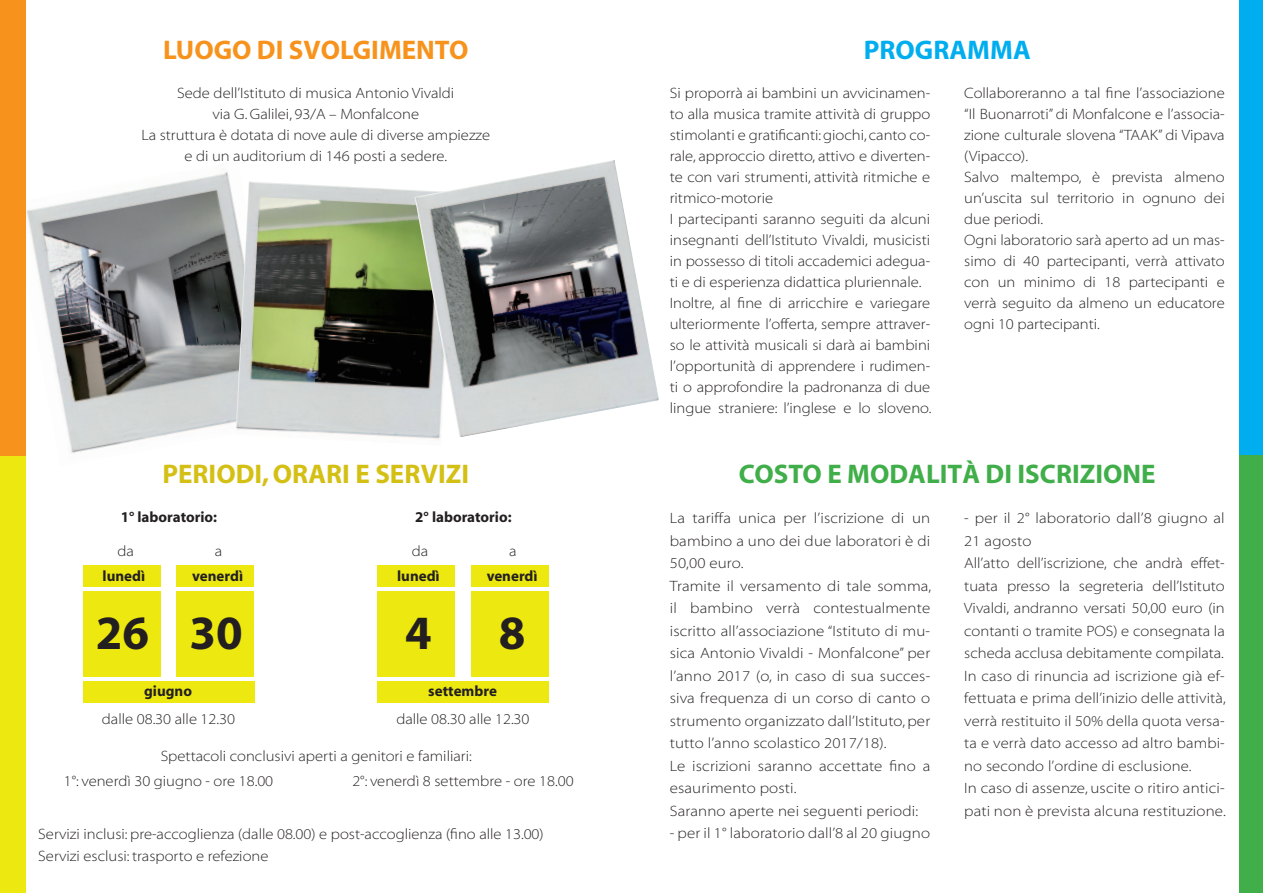
<style>
.page{position:relative;width:1263px;height:893px;background:#fff}
.page>*{position:absolute;margin:0;border:0;box-sizing:border-box;transform-origin:0 0}
.t1{font:700 48px "Myriad";color:#231f20}
.t2{font:27px "Myriad MM 705 600";color:#40ae49}
.t3{font:27px "Myriad MM 705 600";color:#d4c015}
.t4{font:27px "Myriad MM 705 600";color:#f7931d}
.t5{font:27px "Myriad MM 705 600";color:#00aeef}
.t6{font:15px/21px "Myriad MM 215 700";color:#231f20}
.t7{font:700 15px "Myriad";color:#231f20}
.t8{font:15px "Myriad MM 700 600";color:#231f20}
</style>
<div class="page">
<div style="left:1239px;top:0;width:24px;height:455px;background:#00aeef"></div>
<div style="left:0;top:446px;width:26px;height:447px;background:#ece810"></div>
<div style="left:1239px;top:455px;width:24px;height:438px;background:#40ae49"></div>
<img style="left:11px;top:171px;width:224px;height:285px">
<img style="left:235px;top:181px;width:206px;height:259px">
<img style="left:415px;top:160px;width:244px;height:277px">
<div style="left:0;top:0;width:26px;height:455px;background:#f7931d"></div>
<div style="left:83px;top:591px;width:77px;height:85px;background:#ece810"></div>
<div style="left:83px;top:566px;width:77px;height:21px;background:#ece810"></div>
<div style="left:83px;top:681px;width:171px;height:22px;background:#ece810"></div>
<div style="left:177px;top:591px;width:77px;height:85px;background:#ece810"></div>
<div style="left:177px;top:566px;width:77px;height:21px;background:#ece810"></div>
<div style="left:377px;top:591px;width:78px;height:85px;background:#ece810"></div>
<div style="left:377px;top:566px;width:78px;height:21px;background:#ece810"></div>
<div style="left:377px;top:681px;width:172px;height:22px;background:#ece810"></div>
<div style="left:471px;top:591px;width:78px;height:85px;background:#ece810"></div>
<div style="left:471px;top:566px;width:78px;height:21px;background:#ece810"></div>
<h2 class="t4" style="left:163px;top:36px;width:307px">LUOGO DI SVOLGIMENTO</h2>
<p class="t6" style="left:141px;top:83px;width:350px;text-align:center">Sede dell’Istituto di musica Antonio Vivaldi<br>via G. Galilei, 93/A – Monfalcone<br>La struttura è dotata di nove aule di diverse ampiezze e di un auditorium di 146 posti a sedere.</p>
<h2 class="t3" style="left:162px;top:461px;width:308px">PERIODI, ORARI E SERVIZI</h2>
<p class="t8" style="left:121px;top:509px;width:98px">1° laboratorio:</p>
<p class="t6" style="left:117px;top:541px;width:18px">da</p>
<p class="t6" style="left:215px;top:541px;width:9px">a</p>
<p class="t8" style="left:415px;top:509px;width:98px">2° laboratorio:</p>
<p class="t6" style="left:412px;top:541px;width:18px">da</p>
<p class="t6" style="left:509px;top:541px;width:9px">a</p>
<p class="t7" style="left:103px;top:568px;width:44px">lunedì</p>
<p class="t7" style="left:192px;top:568px;width:52px">venerdì</p>
<p class="t7" style="left:397px;top:568px;width:44px">lunedì</p>
<p class="t7" style="left:487px;top:568px;width:52px">venerdì</p>
<h1 class="t1" style="left:96px;top:608px;width:55px">26</h1>
<h1 class="t1" style="left:190px;top:608px;width:55px">30</h1>
<h1 class="t1" style="left:405px;top:608px;width:28px">4</h1>
<h1 class="t1" style="left:499px;top:608px;width:28px">8</h1>
<p class="t7" style="left:144px;top:684px;width:49px">giugno</p>
<p class="t6" style="left:102px;top:709px;width:134px">dalle 08.30 alle 12.30</p>
<p class="t7" style="left:428px;top:684px;width:70px">settembre</p>
<p class="t6" style="left:396px;top:709px;width:134px">dalle 08.30 alle 12.30</p>
<p class="t6" style="left:64px;top:744px;width:410px;line-height:25.5px;text-indent:97px">Spettacoli conclusivi aperti a genitori e familiari:<br>1°: venerdì 30 giugno - ore 18.00</p>
<p class="t6" style="left:352px;top:771px;width:223px">2°: venerdì 8 settembre - ore 18.00</p>
<p class="t6" style="left:38px;top:824px;width:507px;line-height:21.6px">Servizi inclusi: pre-accoglienza (dalle 08.00) e post-accoglienza (fino alle 13.00)<br>Servizi esclusi: trasporto e refezione</p>
<h2 class="t5" style="left:864px;top:36px;width:169px">PROGRAMMA</h2>
<p class="t6" style="left:670px;top:83px;width:263px">Si proporrà ai bambini un avvicinamen&shy;to alla musica tramite attività di gruppo stimolanti e gratificanti: giochi, canto co&shy;rale, approccio diretto, attivo e diverten&shy;te con vari strumenti, attività ritmiche e ritmico-motorie<br>I partecipanti saranno seguiti da alcuni insegnanti dell’Istituto Vivaldi, musicisti in possesso di titoli accademici adegua&shy;ti e di esperienza didattica pluriennale.<br>Inoltre, al fine di arricchire e variegare ulteriormente l’offerta, sempre attraver&shy;so le attività musicali si darà ai bambini l’opportunità di apprendere i rudimen&shy;ti o approfondire la padronanza di due lingue straniere: l’inglese e lo sloveno.</p>
<p class="t6" style="left:964px;top:83px;width:262px">Collaboreranno a tal fine l’associazione “Il Buonarroti” di Monfalcone e l’associa&shy;zione culturale slovena “TAAK” di Vipava (Vipacco).<br>Salvo maltempo, è prevista almeno un’uscita sul territorio in ognuno dei due periodi.<br>Ogni laboratorio sarà aperto ad un mas&shy;simo di 40 partecipanti, verrà attivato con un minimo di 18 partecipanti e verrà seguito da almeno un educatore ogni 10 partecipanti.</p>
<h2 class="t2" style="left:739px;top:461px;width:418px">COSTO E MODALITÀ DI ISCRIZIONE</h2>
<p class="t6" style="left:670px;top:508px;width:263px;line-height:22.5px">La tariffa unica per l’iscrizione di un bambino a uno dei due laboratori è di 50,00 euro.<br>Tramite il versamento di tale somma, il bambino verrà contestualmente iscritto all’associazione “Istituto di mu&shy;sica Antonio Vivaldi - Monfalcone” per l’anno 2017 (o, in caso di sua succes&shy;siva frequenza di un corso di canto o strumento organizzato dall’Istituto, per tutto l’anno scolastico 2017/18).<br>Le iscrizioni saranno accettate fino a esaurimento posti.<br>Saranno aperte nei seguenti periodi:</p>
<p class="t6" style="left:670px;top:823px;width:262px">- per il 1° laboratorio dall’8 al 20 giugno</p>
<p class="t6" style="left:964px;top:508px;width:263px;line-height:22.5px">- per il 2° laboratorio dall’8 giugno al 21 agosto<br>All’atto dell’iscrizione, che andrà effet&shy;tuata presso la segreteria dell’Istituto Vivaldi, andranno versati 50,00 euro (in contanti o tramite POS) e consegnata la scheda acclusa debitamente compilata.<br>In caso di rinuncia ad iscrizione già ef&shy;fettuata e prima dell’inizio delle attività, verrà restituito il 50% della quota versa&shy;ta e verrà dato accesso ad altro bambi&shy;no secondo l’ordine di esclusione.<br>In caso di assenze, uscite o ritiro antici&shy;pati non è prevista alcuna restituzione.</p>
</div>
